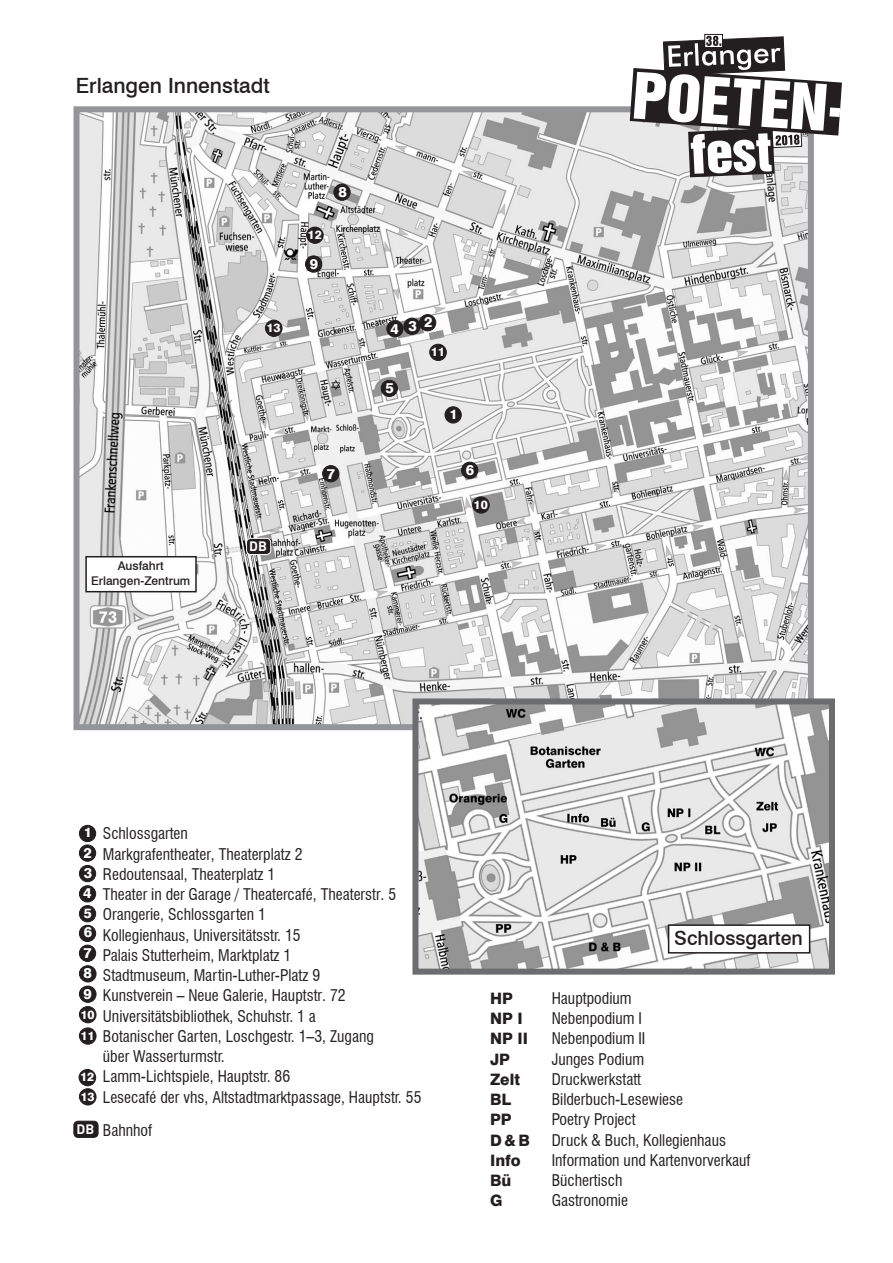
<style>
.page{position:relative;width:893px;height:1263px;background:#fff}
.page>*{position:absolute;margin:0;border:0;box-sizing:border-box;transform-origin:0 0}
.t1{font:500 21px "Swiss 721 BT";color:#231f20}
.t2{font:500 19.5px "Swiss 721 BT";color:#231f20}
.t3{font:condensed 15.75px/20.2px "Swiss 721 BT";color:#231f20}
.t4{font:800 15.75px "Swiss 721 BT";color:#231f20}
.t5{font:800 14.25px/20.1px "Swiss 721 BT";color:#fff;text-align:justify}
.t6{font:700 13.5px "DIN";color:#fff}
.t7{font:800 13.5px "Swiss 721 BT";color:#fff}
.t8{font:500 12px/14.4px "Swiss 721 BT";color:#231f20;text-align:center}
.t9{font:800 12px "Swiss 721 BT";color:#fff}
</style>
<div class="page">
<img style="left:81px;top:113px;width:726px;height:610px">
<div style="left:74px;top:106px;width:740px;height:624px;border:6px solid #939598"></div>
<div style="left:462px;top:462px;width:16px;height:16px;background:#231f20;border-radius:50%"></div>
<div style="left:461px;top:462px;width:17px;height:17px;border:1px solid #231f20;border-radius:50%"></div>
<div style="left:419px;top:315px;width:17px;height:16px;background:#231f20;border-radius:50%"></div>
<div style="left:419px;top:314px;width:17px;height:17px;border:1px solid #231f20;border-radius:50%"></div>
<div style="left:445px;top:407px;width:16px;height:16px;background:#231f20;border-radius:50%"></div>
<div style="left:445px;top:406px;width:17px;height:17px;border:1px solid #231f20;border-radius:50%"></div>
<div style="left:404px;top:318px;width:16px;height:16px;background:#231f20;border-radius:50%"></div>
<div style="left:403px;top:318px;width:17px;height:17px;border:1px solid #231f20;border-radius:50%"></div>
<div style="left:387px;top:321px;width:16px;height:16px;background:#231f20;border-radius:50%"></div>
<div style="left:386px;top:320px;width:17px;height:17px;border:1px solid #231f20;border-radius:50%"></div>
<div style="left:86px;top:557px;width:110px;height:35px;background:#fff"></div>
<div style="left:85px;top:556px;width:112px;height:36px;border:2px solid #231f20"></div>
<img style="left:419px;top:705px;width:409px;height:263px">
<div style="left:412px;top:698px;width:423px;height:277px;border:6px solid #6c6d70"></div>
<div style="left:669px;top:925px;width:141px;height:28px;background:#fff"></div>
<div style="left:668px;top:924px;width:142px;height:29px;border:2px solid #231f20"></div>
<div style="left:323px;top:466px;width:16px;height:16px;background:#231f20;border-radius:50%"></div>
<div style="left:322px;top:465px;width:17px;height:17px;border:1px solid #231f20;border-radius:50%"></div>
<div style="left:381px;top:380px;width:16px;height:16px;background:#231f20;border-radius:50%"></div>
<div style="left:381px;top:380px;width:17px;height:17px;border:1px solid #231f20;border-radius:50%"></div>
<div style="left:307px;top:227px;width:16px;height:16px;background:#231f20;border-radius:50%"></div>
<div style="left:306px;top:227px;width:18px;height:17px;border:1px solid #231f20;border-radius:50%"></div>
<div style="left:265px;top:320px;width:17px;height:16px;background:#231f20;border-radius:50%"></div>
<div style="left:265px;top:320px;width:17px;height:17px;border:1px solid #231f20;border-radius:50%"></div>
<div style="left:430px;top:344px;width:16px;height:16px;background:#231f20;border-radius:50%"></div>
<div style="left:429px;top:344px;width:18px;height:17px;border:1px solid #231f20;border-radius:50%"></div>
<div style="left:305px;top:256px;width:17px;height:16px;background:#231f20;border-radius:50%"></div>
<div style="left:305px;top:256px;width:17px;height:17px;border:1px solid #231f20;border-radius:50%"></div>
<div style="left:704px;top:34px;width:19px;height:14px;border:1px solid #231f20"></div>
<svg style="left:630px;top:36px;width:212px;height:141px"></svg>
<div style="left:334px;top:184px;width:16px;height:16px;background:#231f20;border-radius:50%"></div>
<div style="left:333px;top:184px;width:18px;height:17px;border:1px solid #231f20;border-radius:50%"></div>
<div style="left:473px;top:497px;width:16px;height:16px;background:#231f20;border-radius:50%"></div>
<div style="left:472px;top:496px;width:18px;height:17px;border:1px solid #231f20;border-radius:50%"></div>
<div style="left:246px;top:538px;width:25px;height:16px;background:#231f20;border-radius:4px"></div>
<div style="left:246px;top:538px;width:25px;height:17px;border:1px solid #fff;border-radius:4px"></div>
<div style="left:79px;top:845px;width:17px;height:16px;background:#231f20;border-radius:50%"></div>
<div style="left:79px;top:844px;width:17px;height:17px;border:1px solid #231f20;border-radius:50%"></div>
<div style="left:79px;top:865px;width:17px;height:17px;background:#231f20;border-radius:50%"></div>
<div style="left:79px;top:865px;width:17px;height:17px;border:1px solid #231f20;border-radius:50%"></div>
<div style="left:79px;top:886px;width:17px;height:16px;background:#231f20;border-radius:50%"></div>
<div style="left:79px;top:885px;width:17px;height:17px;border:1px solid #231f20;border-radius:50%"></div>
<div style="left:79px;top:905px;width:17px;height:17px;background:#231f20;border-radius:50%"></div>
<div style="left:79px;top:905px;width:17px;height:17px;border:1px solid #231f20;border-radius:50%"></div>
<div style="left:79px;top:925px;width:17px;height:16px;background:#231f20;border-radius:50%"></div>
<div style="left:79px;top:925px;width:17px;height:17px;border:1px solid #231f20;border-radius:50%"></div>
<div style="left:79px;top:825px;width:17px;height:17px;background:#231f20;border-radius:50%"></div>
<div style="left:79px;top:825px;width:17px;height:17px;border:1px solid #231f20;border-radius:50%"></div>
<div style="left:79px;top:945px;width:17px;height:16px;background:#231f20;border-radius:50%"></div>
<div style="left:79px;top:945px;width:17px;height:17px;border:1px solid #231f20;border-radius:50%"></div>
<div style="left:79px;top:966px;width:17px;height:16px;background:#231f20;border-radius:50%"></div>
<div style="left:79px;top:965px;width:17px;height:17px;border:1px solid #231f20;border-radius:50%"></div>
<div style="left:79px;top:986px;width:17px;height:16px;background:#231f20;border-radius:50%"></div>
<div style="left:79px;top:986px;width:17px;height:17px;border:1px solid #231f20;border-radius:50%"></div>
<div style="left:79px;top:1006px;width:17px;height:17px;background:#231f20;border-radius:50%"></div>
<div style="left:79px;top:1006px;width:17px;height:17px;border:1px solid #231f20;border-radius:50%"></div>
<div style="left:79px;top:1069px;width:17px;height:17px;background:#231f20;border-radius:50%"></div>
<div style="left:79px;top:1069px;width:17px;height:17px;border:1px solid #231f20;border-radius:50%"></div>
<div style="left:79px;top:1028px;width:17px;height:16px;background:#231f20;border-radius:50%"></div>
<div style="left:79px;top:1027px;width:17px;height:17px;border:1px solid #231f20;border-radius:50%"></div>
<div style="left:79px;top:1089px;width:17px;height:16px;background:#231f20;border-radius:50%"></div>
<div style="left:79px;top:1088px;width:17px;height:17px;border:1px solid #231f20;border-radius:50%"></div>
<div style="left:74px;top:1121px;width:24px;height:16px;background:#231f20;border-radius:4px"></div>
<div style="left:73px;top:1121px;width:25px;height:17px;border:1px solid #231f20;border-radius:4px"></div>
<h1 class="t1" style="left:76px;top:73px;width:196px">Erlangen Innenstadt</h1>
<p class="t9" style="left:266px;top:321px;width:16px">13</p>
<p class="t9" style="left:308px;top:227px;width:16px">12</p>
<p class="t5" style="left:310px;top:254px;width:10px">9</p>
<p class="t5" style="left:338px;top:182px;width:10px">8</p>
<p class="t8" style="left:91px;top:559px;width:101px">Ausfahrt<br>Erlangen-Zentrum</p>
<p class="t6" style="left:249px;top:538px;width:19px">DB</p>
<p class="t5" style="left:327px;top:463px;width:10px">7</p>
<p class="t5" style="left:390px;top:317px;width:28px">4 3</p>
<p class="t5" style="left:424px;top:312px;width:10px">2</p>
<p class="t9" style="left:431px;top:345px;width:16px">11</p>
<p class="t5" style="left:385px;top:378px;width:10px">5</p>
<p class="t7" style="left:449px;top:406px;width:9px">1</p>
<p class="t5" style="left:466px;top:460px;width:10px">6</p>
<p class="t9" style="left:474px;top:497px;width:16px">10</p>
<p class="t7" style="left:84px;top:824px;width:9px">1</p>
<p class="t5" style="left:83px;top:842px;width:11px">2<br>3<br>4</p>
<p class="t7" style="left:84px;top:905px;width:9px">5</p>
<p class="t5" style="left:84px;top:922px;width:10px">6</p>
<p class="t5" style="left:84px;top:942px;width:10px">7<br>8<br>9</p>
<p class="t9" style="left:80px;top:1007px;width:16px">10</p>
<p class="t9" style="left:80px;top:1028px;width:16px">11</p>
<p class="t9" style="left:80px;top:1070px;width:16px">12</p>
<p class="t9" style="left:80px;top:1089px;width:16px">13</p>
<p class="t6" style="left:77px;top:1120px;width:19px">DB</p>
<p class="t3" style="left:103px;top:823px;width:320px">Schlossgarten<br>Markgrafentheater, Theaterplatz 2<br>Redoutensaal, Theaterplatz 1<br>Theater in der Garage / Theatercafé, Theaterstr. 5<br>Orangerie, Schlossgarten 1<br>Kollegienhaus, Universitätsstr. 15<br>Palais Stutterheim, Marktplatz 1<br>Stadtmuseum, Martin-Luther-Platz 9<br>Kunstverein – Neue Galerie, Hauptstr. 72<br>Universitätsbibliothek, Schuhstr. 1 a<br>Botanischer Garten, Loschgestr. 1–3, Zugang<br>über Wasserturmstr.<br>Lamm-Lichtspiele, Hauptstr. 86<br>Lesecafé der vhs, Altstadtmarktpassage, Hauptstr. 55</p>
<p class="t3" style="left:103px;top:1120px;width:51px">Bahnhof</p>
<p class="t2" style="left:674px;top:926px;width:130px">Schlossgarten</p>
<p class="t4" style="left:490px;top:989px;width:24px">HP</p>
<p class="t3" style="left:552px;top:988px;width:81px">Hauptpodium</p>
<p class="t4" style="left:490px;top:1009px;width:34px">NP I</p>
<p class="t3" style="left:552px;top:1008px;width:92px">Nebenpodium I</p>
<p class="t4" style="left:490px;top:1029px;width:40px">NP II</p>
<p class="t3" style="left:552px;top:1028px;width:95px">Nebenpodium II</p>
<p class="t4" style="left:490px;top:1049px;width:22px">JP</p>
<p class="t3" style="left:552px;top:1049px;width:94px">Junges Podium</p>
<p class="t4" style="left:490px;top:1070px;width:31px">Zelt</p>
<p class="t3" style="left:552px;top:1069px;width:91px">Druckwerkstatt</p>
<p class="t4" style="left:490px;top:1090px;width:23px">BL</p>
<p class="t3" style="left:552px;top:1089px;width:133px">Bilderbuch-Lesewiese</p>
<p class="t4" style="left:490px;top:1110px;width:23px">PP</p>
<p class="t3" style="left:552px;top:1109px;width:85px">Poetry Project</p>
<p class="t4" style="left:490px;top:1130px;width:42px">D &amp; B</p>
<p class="t3" style="left:552px;top:1130px;width:176px">Druck &amp; Buch, Kollegienhaus</p>
<p class="t4" style="left:490px;top:1151px;width:32px">Info</p>
<p class="t3" style="left:552px;top:1150px;width:200px">Information und Kartenvorverkauf</p>
<p class="t4" style="left:490px;top:1171px;width:23px">Bü</p>
<p class="t3" style="left:552px;top:1170px;width:72px">Büchertisch</p>
<p class="t4" style="left:490px;top:1191px;width:14px">G</p>
<p class="t3" style="left:552px;top:1190px;width:78px">Gastronomie</p>
</div>
